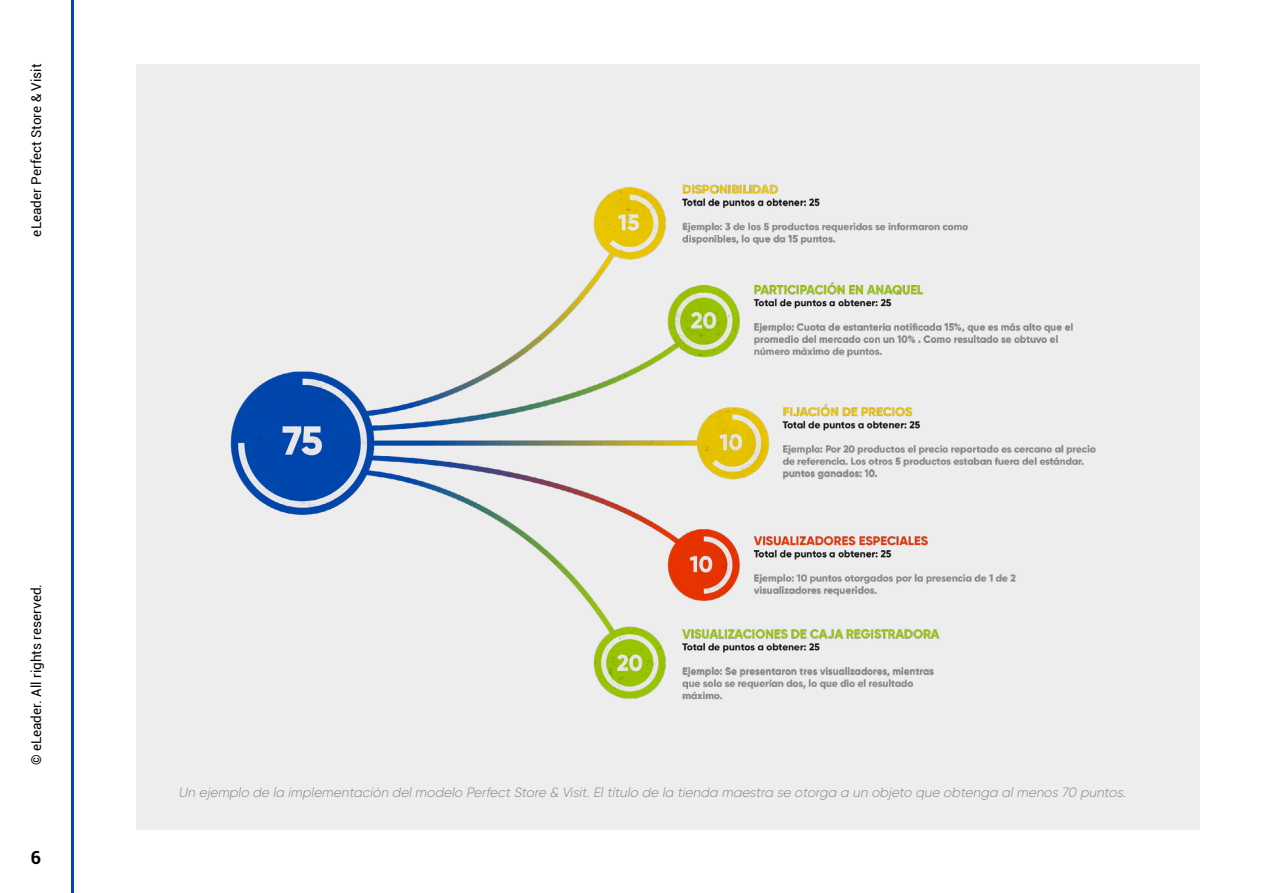
<style>
.page{position:relative;width:1263px;height:893px;background:#fff}
.page>*{position:absolute;margin:0;border:0;box-sizing:border-box;transform-origin:0 0}
.t1{font:700 18px "Roboto";color:#000}
.t2{font:italic 300 13.5px "Gilroy";color:#888}
.t3{font:13.5px "Roboto";color:#020203}
</style>
<div class="page">
<hr style="left:71px;top:0;width:3px;height:893px;background:#0046ad">
<img style="left:136px;top:71px;width:1063px;height:751px">
<p class="t3" style="left:27px;top:236px;width:174px;rotate:-90deg">eLeader Perfect Store &amp; Visit</p>
<p class="t3" style="left:27px;top:765px;width:183px;rotate:-90deg">© eLeader. All rights reserved.</p>
<h1 class="t1" style="left:31px;top:844px;width:12px">6</h1>
<p class="t2" style="left:179px;top:784px;width:951px">Un ejemplo de la implementación delmodelo PerfectStore &amp; Visit.Eltítulo de la tienda maestra se otorga a un objeto que obtenga almenos 70 puntos.</p>
</div>
